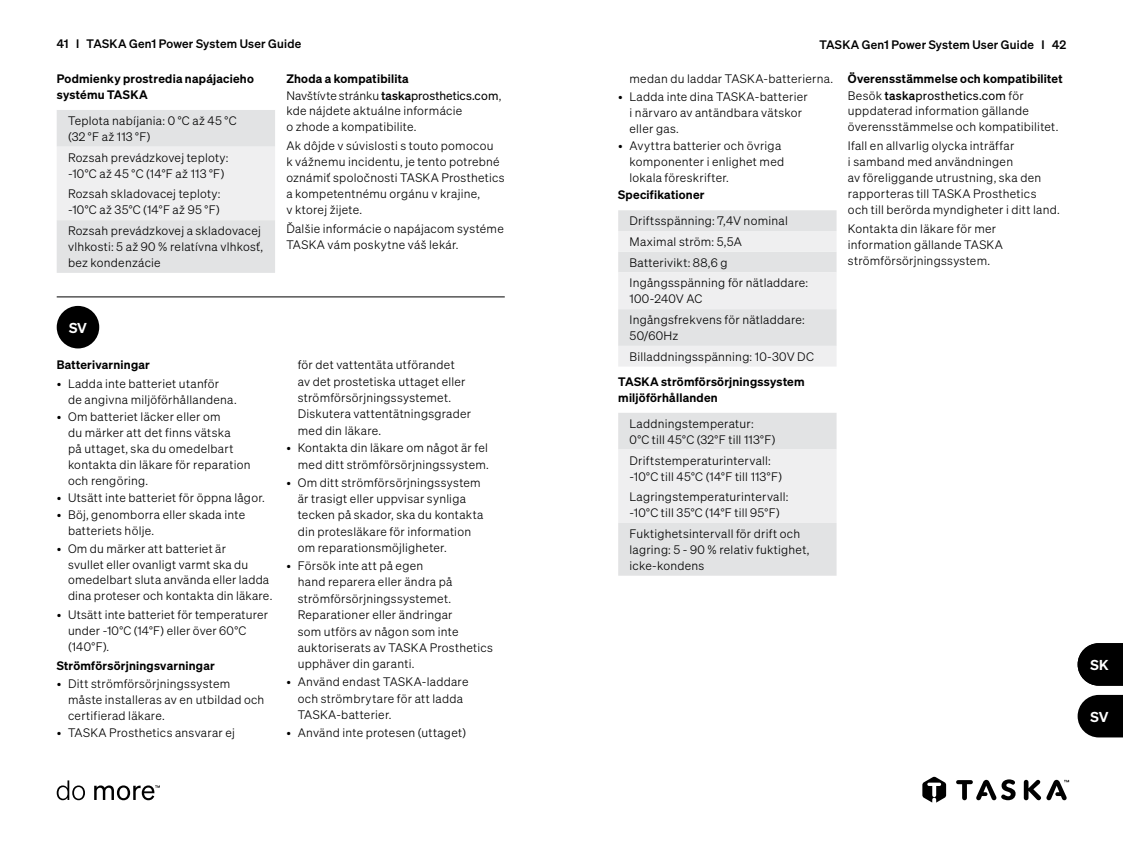
<style>
.page{position:relative;width:1123px;height:851px;background:#fff}
.page>*{position:absolute;margin:0;border:0;box-sizing:border-box;transform-origin:0 0}
.t1{font:600 14px "Sohne";color:#fff}
.t2{font:12px/16px "Sohne Leicht";letter-spacing:.02em;color:#000}
.t3{font:600 12px/16px "Sohne";letter-spacing:.02em;color:#000}
.t4{font:12px "Sohne Kraftig";letter-spacing:.02em;color:#000}
.t5{font:12px "Sohne Buch";letter-spacing:.02em;color:#000}
.s1{font-family:"Sohne Kraftig"}
.s2{font-family:"Sohne Buch"}
.s3{font-family:"Sohne Leicht"}
</style>
<div class="page">
<svg style="left:922px;top:776px;width:24px;height:26px"></svg>
<svg style="left:956px;top:779px;width:59px;height:21px"></svg>
<svg style="left:1023px;top:779px;width:46px;height:21px"></svg>
<svg style="left:57px;top:780px;width:103px;height:20px"></svg>
<hr style="left:57px;top:296px;width:448px;height:1px;background:#000">
<div style="left:57px;top:306px;width:42px;height:42px;background:#000;border-radius:50%"></div>
<svg style="left:1077px;top:694px;width:46px;height:43px;background:#202020"></svg>
<svg style="left:1077px;top:643px;width:46px;height:42px;background:#1a1a1a"></svg>
<svg style="left:57px;top:110px;width:218px;height:163px"></svg>
<svg style="left:618px;top:210px;width:218px;height:156px"></svg>
<svg style="left:618px;top:413px;width:218px;height:162px"></svg>
<p class="t4" style="left:57px;top:36px;width:246px">41 I TASKA Gen1 Power System User Guide</p>
<p class="t4" style="left:819px;top:37px;width:248px">TASKA Gen1 Power System User Guide I 42</p>
<p class="t3" style="left:57px;top:70px;width:199px">Podmienky prostredia napájacieho systému TASKA</p>
<p class="t2" style="left:68px;top:112px;width:170px">Teplota nabíjania: 0 °C až 45 °C (32 °F až 113 °F)</p>
<p class="t2" style="left:68px;top:149px;width:162px">Rozsah prevádzkovej teploty: -10°C až 45 °C (14°F až 113 °F)</p>
<p class="t2" style="left:68px;top:186px;width:154px">Rozsah skladovacej teploty: -10°C až 35°C (14°F až 95 °F)</p>
<p class="t2" style="left:68px;top:223px;width:197px">Rozsah prevádzkovej a skladovacej vlhkosti: 5 až 90 % relatívna vlhkosť, bez kondenzácie</p>
<p class="t3" style="left:286px;top:70px;width:124px">Zhoda a kompatibilita</p>
<p class="t2" style="left:286px;top:89px;width:216px;line-height:14.4px">Navštívte stránku <span class="s1">taska</span><span class="s2">prosthetics.com</span>, kde nájdete aktuálne informácie</p>
<p class="t2" style="left:286px;top:117px;width:208px;line-height:18.8px">o zhode a kompatibilite.<br>Ak dôjde v súvislosti s touto pomocou</p>
<p class="t2" style="left:286px;top:153px;width:220px">k vážnemu incidentu, je tento potrebné oznámiť spoločnosti TASKA Prosthetics a kompetentnému orgánu v krajine,<br>v ktorej žijete.</p>
<p class="t2" style="left:286px;top:220px;width:219px">Ďalšie informácie o napájacom systéme<br>TASKA vám poskytne váš lekár.</p>
<p class="t1" style="left:69px;top:319px;width:19px">SV</p>
<p class="t3" style="left:57px;top:356px;width:95px">Batterivarningar</p>
<p class="t2" style="left:68px;top:375px;width:170px;text-indent:-11px">• Ladda inte batteriet utanför<br>de angivna miljöförhållandena.</p>
<p class="t2" style="left:68px;top:409px;width:184px;text-indent:-11px">• Om batteriet läcker eller om<br>du märker att det finns vätska<br>på uttaget, ska du omedelbart kontakta din läkare för reparation och rengöring.</p>
<p class="t2" style="left:57px;top:489px;width:210px">• Utsätt inte batteriet för öppna lågor.</p>
<p class="t2" style="left:68px;top:507px;width:179px;text-indent:-11px">• Böj, genomborra eller skada inte batteriets hölje.</p>
<p class="t2" style="left:68px;top:540px;width:206px;text-indent:-11px">• Om du märker att batteriet är<br>svullet eller ovanligt varmt ska du omedelbart sluta använda eller ladda dina proteser och kontakta din läkare.</p>
<p class="t2" style="left:68px;top:606px;width:201px;text-indent:-11px">• Utsätt inte batteriet för temperaturer under -10°C (14°F) eller över 60°C (140°F).</p>
<p class="t3" style="left:57px;top:656px;width:160px">Strömförsörjningsvarningar</p>
<p class="t2" style="left:68px;top:676px;width:198px;text-indent:-11px">• Ditt strömförsörjningssystem måste installeras av en utbildad och certifierad läkare.</p>
<p class="t2" style="left:57px;top:725px;width:180px">• TASKA Prosthetics ansvarar ej</p>
<p class="t2" style="left:298px;top:356px;width:175px">för det vattentäta utförandet<br>av det prostetiska uttaget eller strömförsörjningssystemet.<br>Diskutera vattentätningsgrader med din läkare.</p>
<p class="t2" style="left:286px;top:439px;width:204px;text-align:right">• Kontakta din läkare om något är fel med ditt strömförsörjningssystem.</p>
<p class="t2" style="left:298px;top:474px;width:187px;text-indent:-11px">• Om ditt strömförsörjningssystem är trasigt eller uppvisar synliga tecken på skador, ska du kontakta din protesläkare för information om reparationsmöjligheter.</p>
<p class="t2" style="left:298px;top:557px;width:197px;text-indent:-11px">• Försök inte att på egen<br>hand reparera eller ändra på strömförsörjningssystemet.<br>Reparationer eller ändringar<br>som utförs av någon som inte auktoriserats av TASKA Prosthetics upphäver din garanti.</p>
<p class="t2" style="left:298px;top:673px;width:172px;line-height:16.6px;text-indent:-11px">• Använd endast TASKA-laddare och strömbrytare för att ladda<br>TASKA-batterier.</p>
<p class="t2" style="left:286px;top:724px;width:181px">• Använd inte protesen (uttaget)</p>
<p class="t2" style="left:629px;top:71px;width:205px">medan du laddar TASKA-batterierna.</p>
<p class="t2" style="left:629px;top:88px;width:180px;text-indent:-11px">• Ladda inte dina TASKA-batterier i närvaro av antändbara vätskor eller gas.</p>
<p class="t2" style="left:629px;top:137px;width:156px;text-indent:-11px">• Avyttra batterier och övriga komponenter i enlighet med lokala föreskrifter.</p>
<p class="t3" style="left:618px;top:187px;width:88px">Specifikationer</p>
<p class="t2" style="left:629px;top:210px;width:180px;line-height:20.6px">Driftsspänning: 7,4V nominal<br>Maximal ström: 5,5A<br>Batterivikt: 88,6 g<br>Ingångsspänning för nätladdare:</p>
<p class="t2" style="left:629px;top:288px;width:177px;line-height:20.8px">100-240V AC<br>Ingångsfrekvens för nätladdare:</p>
<p class="t2" style="left:629px;top:325px;width:186px;line-height:20.8px">50/60Hz<br>Billaddningsspänning: 10-30V DC</p>
<p class="t3" style="left:618px;top:373px;width:188px">TASKA strömförsörjningssystem miljöförhållanden</p>
<p class="t2" style="left:629px;top:415px;width:148px">Laddningstemperatur:<br>0°C till 45°C (32°F till 113°F)</p>
<p class="t2" style="left:629px;top:452px;width:154px">Driftstemperaturintervall: -10°C till 45°C (14°F till 113°F)</p>
<p class="t2" style="left:629px;top:488px;width:160px">Lagringstemperaturintervall: -10°C till 35°C (14°F till 95°F)</p>
<p class="t2" style="left:629px;top:525px;width:181px">Fuktighetsintervall för drift och lagring: 5 - 90 % relativ fuktighet, icke-kondens</p>
<p class="t3" style="left:848px;top:70px;width:216px">Överensstämmelse och kompatibilitet</p>
<p class="t5" style="left:848px;top:89px;width:177px"><span class="s3">Besök</span> <span class="s1">taska</span>prosthetics.com <span class="s3">för</span></p>
<p class="t2" style="left:848px;top:102px;width:212px">uppdaterad information gällande överensstämmelse och kompatibilitet.</p>
<p class="t2" style="left:848px;top:137px;width:213px">Ifall en allvarlig olycka inträffar<br>i samband med användningen<br>av föreliggande utrustning, ska den rapporteras till TASKA Prosthetics<br>och till berörda myndigheter i ditt land.</p>
<p class="t2" style="left:848px;top:220px;width:156px">Kontakta din läkare för mer information gällande TASKA strömförsörjningssystem.</p>
<p class="t1" style="left:1090px;top:656px;width:19px">SK</p>
<p class="t1" style="left:1090px;top:707px;width:19px">SV</p>
</div>
